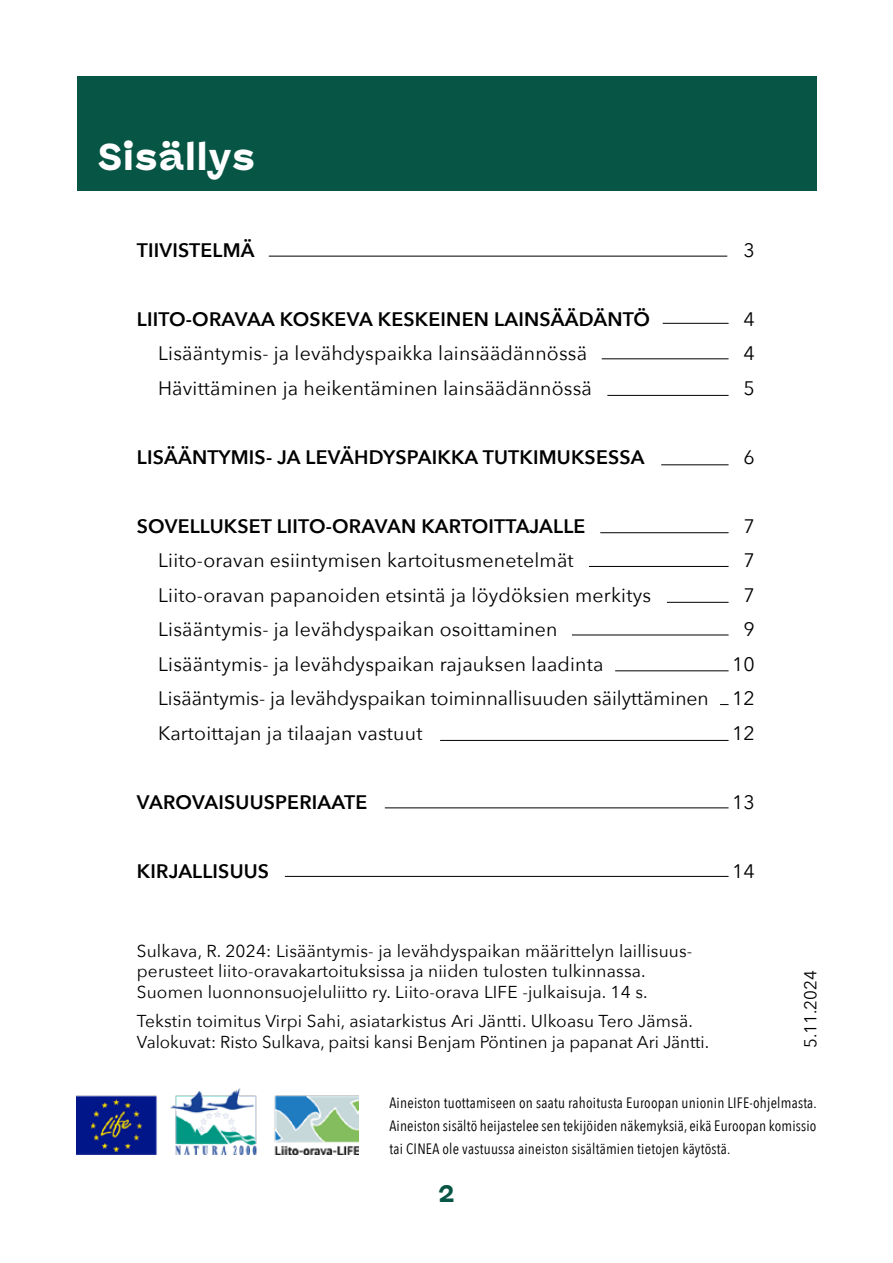
<style>
.page{position:relative;width:893px;height:1263px;background:#fff}
.page>*{position:absolute;margin:0;border:0;box-sizing:border-box;transform-origin:0 0}
.t1{font:900 37.5px "Panel Sans";letter-spacing:.02em;color:#fff}
.t2{font:900 24px "Panel Sans";color:#075645}
.t3{font:19.5px/34.5px "Avenir Next";letter-spacing:.01em;color:#000;text-align:justify}
.t4{font:600 19.5px "Avenir Next";letter-spacing:.01em;color:#000}
.t5{font:17.25px/20.7px "Avenir Next";letter-spacing:.01em;color:#000}
.t6{font:15px/23.1px "Avenir Next Condensed";letter-spacing:.015em;color:#000;text-align:justify}
</style>
<div class="page">
<div style="left:77px;top:77px;width:739px;height:114px;background:#075645"></div>
<hr style="left:269px;top:256px;width:458px;height:1px;background:#000">
<hr style="left:663px;top:323px;width:66px;height:1px;background:#000">
<hr style="left:602px;top:359px;width:127px;height:1px;background:#000">
<hr style="left:607px;top:395px;width:122px;height:1px;background:#000">
<hr style="left:589px;top:566px;width:140px;height:1px;background:#000">
<hr style="left:661px;top:465px;width:68px;height:1px;background:#000">
<hr style="left:600px;top:532px;width:129px;height:1px;background:#000">
<hr style="left:667px;top:602px;width:62px;height:1px;background:#000">
<hr style="left:572px;top:635px;width:157px;height:1px;background:#000">
<hr style="left:615px;top:670px;width:114px;height:1px;background:#000">
<hr style="left:440px;top:740px;width:289px;height:1px;background:#000">
<hr style="left:385px;top:808px;width:344px;height:1px;background:#000">
<hr style="left:285px;top:876px;width:444px;height:1px;background:#000">
<img style="left:77px;top:1089px;width:282px;height:66px">
<h1 class="t1" style="left:98px;top:135px;width:159px">Sisällys</h1>
<p class="t4" style="left:137px;top:233px;width:119px">TIIVISTELMÄ</p>
<p class="t3" style="left:744px;top:232px;width:13px">3</p>
<p class="t4" style="left:137px;top:302px;width:515px">LIITO-ORAVAA KOSKEVA KESKEINEN LAINSÄÄDÄNTÖ</p>
<p class="t3" style="left:744px;top:301px;width:13px">4</p>
<p class="t3" style="left:158px;top:335px;width:431px">Lisääntymis- ja levähdyspaikka lainsäädännössä</p>
<p class="t3" style="left:744px;top:335px;width:13px">4</p>
<p class="t3" style="left:158px;top:370px;width:435px">Hävittäminen ja heikentäminen lainsäädännössä</p>
<p class="t3" style="left:744px;top:370px;width:13px">5</p>
<p class="t4" style="left:137px;top:440px;width:509px">LISÄÄNTYMIS- JA LEVÄHDYSPAIKKA TUTKIMUKSESSA</p>
<p class="t3" style="left:744px;top:439px;width:13px">6</p>
<p class="t4" style="left:137px;top:509px;width:450px">SOVELLUKSET LIITO-ORAVAN KARTOITTAJALLE</p>
<p class="t3" style="left:744px;top:508px;width:13px">7</p>
<p class="t3" style="left:158px;top:542px;width:417px">Liito-oravan esiintymisen kartoitusmenetelmät</p>
<p class="t3" style="left:744px;top:542px;width:13px">7</p>
<p class="t3" style="left:158px;top:577px;width:494px">Liito-oravan papanoiden etsintä ja löydöksien merkitys</p>
<p class="t3" style="left:744px;top:577px;width:13px">7</p>
<p class="t3" style="left:158px;top:611px;width:401px">Lisääntymis- ja levähdyspaikan osoittaminen</p>
<p class="t3" style="left:744px;top:611px;width:13px">9</p>
<p class="t3" style="left:158px;top:646px;width:447px">Lisääntymis- ja levähdyspaikan rajauksen laadinta</p>
<p class="t3" style="left:158px;top:646px;width:598px;text-indent:574px">10<br>Lisääntymis- ja levähdyspaikan toiminnallisuuden säilyttäminen 12<br>Kartoittajan ja tilaajan vastuut</p>
<p class="t3" style="left:732px;top:715px;width:24px">12</p>
<p class="t4" style="left:137px;top:785px;width:232px">VAROVAISUUSPERIAATE</p>
<p class="t3" style="left:732px;top:784px;width:24px">13</p>
<p class="t4" style="left:137px;top:854px;width:134px">KIRJALLISUUS</p>
<p class="t3" style="left:732px;top:853px;width:24px">14</p>
<p class="t5" style="left:137px;top:939px;width:557px">Sulkava, R. 2024: Lisääntymis- ja levähdyspaikan määrittelyn laillisuus&shy;perusteet liito-oravakartoituksissa ja niiden tulosten tulkinnassa.<br>Suomen luonnonsuojeluliitto ry. Liito-orava LIFE -julkaisuja. 14 s.</p>
<p class="t5" style="left:137px;top:1010px;width:574px">Tekstin toimitus Virpi Sahi, asiatarkistus Ari Jäntti. Ulkoasu Tero Jämsä.<br>Valokuvat: Risto Sulkava, paitsi kansi Benjam Pöntinen ja papanat Ari Jäntti.</p>
<p class="t5" style="left:799px;top:1048px;width:79px;rotate:-90deg">5.11.2024</p>
<p class="t6" style="left:389px;top:1090px;width:429px">Aineiston tuottamiseen on saatu rahoitusta Euroopan unionin LIFE-ohjelmasta.<br>Aineiston sisältö heijastelee sen tekijöiden näkemyksiä, eikä Euroopan komissio tai CINEA ole vastuussa aineiston sisältämien tietojen käytöstä.</p>
<p class="t2" style="left:439px;top:1179px;width:17px">2</p>
</div>
